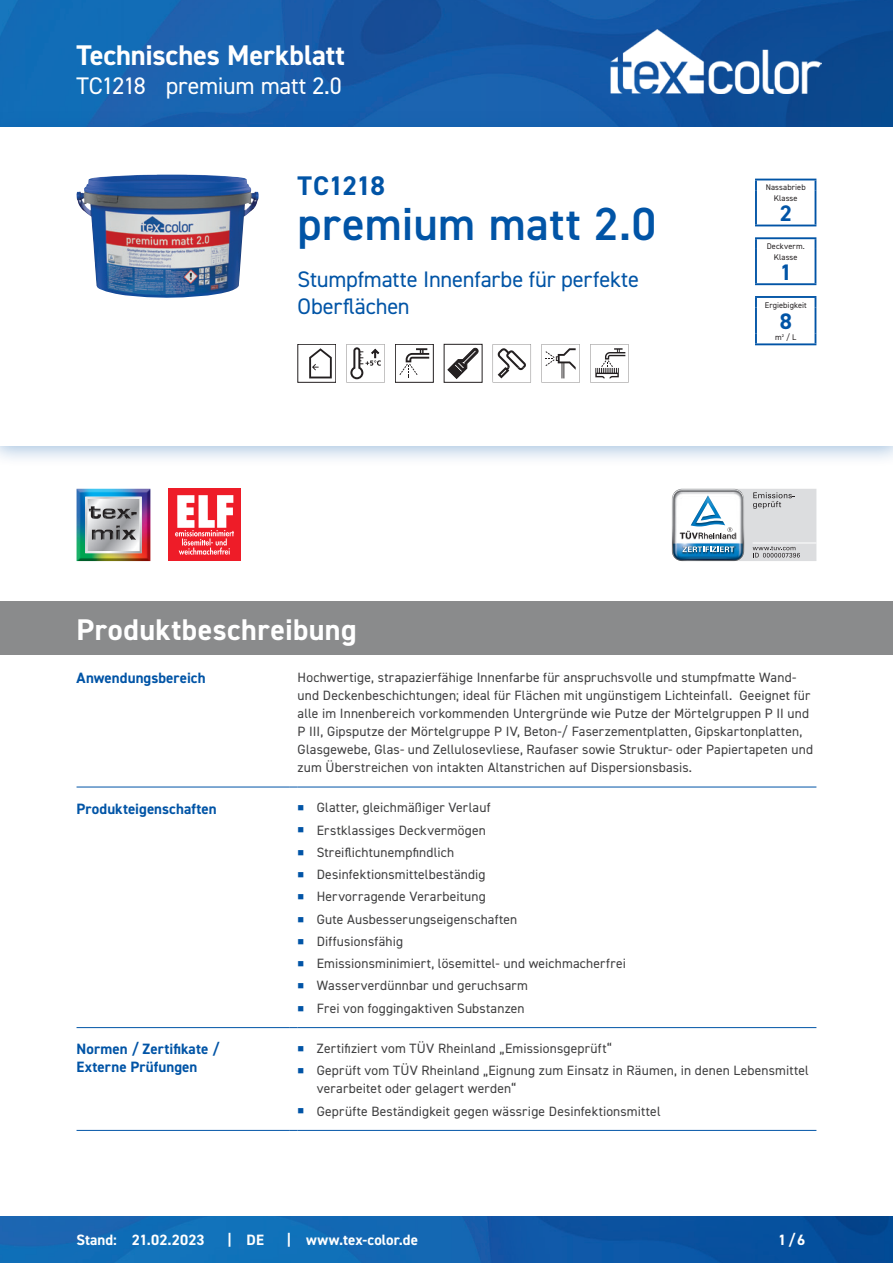
<style>
.page{position:relative;width:893px;height:1263px;background:#fff}
.page>*{position:absolute;margin:0;border:0;box-sizing:border-box;transform-origin:0 0}
.CB_AF_Produktname{font:600 46.5px "DIN2014";letter-spacing:.005em;color:#0154a6}
.CB_AF_Kapitel_Uebers{font:700 30px "DIN2014";letter-spacing:.015em;color:#fff}
.CB_AF_Kopf_TM{font:700 28.5px "DIN2014";letter-spacing:-.005em;color:#fff}
.CB_AF_Produktkuerzel{font:700 27px "DIN2014";letter-spacing:-.015em;color:#0154a6}
.CB_AF_Kopf_Produktna{font:24px "DIN2014";letter-spacing:-.015em;color:#fff}
.CB_AF_Subline_Produk{font:22.5px/27px "DIN2014";letter-spacing:-.01em;color:#0154a6}
.CB_AF_Piktos_NAK-DVM{font:700 22.5px "DIN2014";color:#0154a6}
.CB_AF_Abschnitt_Uebe{font:700 15px/18px "DIN2014";letter-spacing:.005em;color:#0154a6}
.CB_AF_Fuß_Stand_link{font:700 15px "DIN2014";letter-spacing:.005em;color:#fff}
.CB_AF_Text_Standard{font:13.5px/18px "DIN2014";letter-spacing:.01em;color:#3e3e3f}
.CB_AF_Piktos_NAK-DVM-2{font:8.25px "DIN2014";letter-spacing:.01em;color:#231f20}
</style>
<div class="page">
<img style="left:0;top:0;width:893px;height:111px">
<img style="left:0;top:1216px;width:893px;height:47px">
<hr style="left:77px;top:787px;width:212px;height:1px;background:#0154a6">
<hr style="left:298px;top:787px;width:518px;height:1px;background:#0154a6">
<hr style="left:77px;top:1027px;width:212px;height:1px;background:#0154a6">
<hr style="left:298px;top:1027px;width:518px;height:1px;background:#0154a6">
<hr style="left:77px;top:1130px;width:212px;height:1px;background:#0154a6">
<hr style="left:298px;top:1130px;width:518px;height:1px;background:#0154a6">
<div style="left:0;top:601px;width:893px;height:54px;background:#8a8b8c"></div>
<div style="left:0;top:111px;width:893px;height:356px;background:#0154a6;opacity:.35"></div>
<div style="left:0;top:128px;width:893px;height:318px;background:#fff"></div>
<img style="left:77px;top:175px;width:182px;height:123px">
<svg style="left:309px;top:348px;width:23px;height:30px"></svg>
<svg style="left:346px;top:344px;width:39px;height:38px"></svg>
<div style="left:395px;top:344px;width:38px;height:38px;border:1px solid #231f20"></div>
<svg style="left:399px;top:348px;width:30px;height:30px"></svg>
<svg style="left:448px;top:348px;width:30px;height:31px"></svg>
<svg style="left:493px;top:344px;width:38px;height:38px"></svg>
<svg style="left:541px;top:344px;width:39px;height:38px"></svg>
<svg style="left:590px;top:344px;width:39px;height:38px"></svg>
<img style="left:77px;top:489px;width:73px;height:72px">
<img style="left:85px;top:497px;width:57px;height:56px">
<svg style="left:89px;top:506px;width:27px;height:13px"></svg>
<img style="left:117px;top:509px;width:20px;height:10px">
<img style="left:120px;top:530px;width:16px;height:10px">
<img style="left:92px;top:525px;width:28px;height:15px">
<div style="left:168px;top:489px;width:73px;height:72px;background:#ee1c28"></div>
<svg style="left:175px;top:495px;width:59px;height:60px"></svg>
<svg style="left:672px;top:489px;width:144px;height:72px"></svg>
<svg style="left:755px;top:180px;width:2px;height:10px"></svg>
<hr style="left:755px;top:179px;width:61px;height:1px;background:#0154a6">
<hr style="left:755px;top:190px;width:2px;height:35px;background:#0154a6">
<hr style="left:815px;top:190px;width:1px;height:35px;background:#0154a6">
<hr style="left:755px;top:225px;width:61px;height:1px;background:#0154a6">
<svg style="left:755px;top:239px;width:2px;height:10px"></svg>
<hr style="left:755px;top:237px;width:61px;height:2px;background:#0154a6">
<hr style="left:755px;top:249px;width:2px;height:34px;background:#0154a6">
<hr style="left:815px;top:249px;width:1px;height:34px;background:#0154a6">
<hr style="left:755px;top:283px;width:61px;height:2px;background:#0154a6">
<svg style="left:755px;top:298px;width:2px;height:10px"></svg>
<hr style="left:755px;top:296px;width:61px;height:2px;background:#0154a6">
<hr style="left:755px;top:308px;width:2px;height:26px;background:#0154a6">
<svg style="left:755px;top:334px;width:2px;height:9px"></svg>
<svg style="left:815px;top:298px;width:1px;height:45px"></svg>
<hr style="left:755px;top:343px;width:61px;height:2px;background:#0154a6">
<img style="left:610px;top:30px;width:211px;height:64px">
<p class="CB_AF_Kopf_TM" style="left:77px;top:36px;width:270px">Technisches Merkblatt</p>
<p class="CB_AF_Kopf_Produktna" style="left:77px;top:71px;width:71px">TC1218</p>
<p class="CB_AF_Kopf_Produktna" style="left:166px;top:71px;width:177px">premium matt 2.0</p>
<p class="CB_AF_Produktkuerzel" style="left:298px;top:168px;width:89px">TC1218</p>
<p class="CB_AF_Produktname" style="left:298px;top:193px;width:360px">premium matt 2.0</p>
<p class="CB_AF_Subline_Produk" style="left:298px;top:266px;width:343px">Stumpfmatte Innenfarbe für perfekte<br>Oberflächen</p>
<p class="CB_AF_Piktos_NAK-DVM-2" style="left:766px;top:182px;width:41px">Nassabrieb</p>
<p class="CB_AF_Piktos_NAK-DVM-2" style="left:774px;top:193px;width:25px">Klasse</p>
<p class="CB_AF_Piktos_NAK-DVM" style="left:780px;top:199px;width:14px">2</p>
<p class="CB_AF_Piktos_NAK-DVM-2" style="left:767px;top:241px;width:40px">Deckverm.</p>
<p class="CB_AF_Piktos_NAK-DVM-2" style="left:774px;top:252px;width:25px">Klasse</p>
<p class="CB_AF_Piktos_NAK-DVM" style="left:780px;top:257px;width:14px">1</p>
<p class="CB_AF_Piktos_NAK-DVM-2" style="left:765px;top:300px;width:44px">Ergiebigkeit</p>
<p class="CB_AF_Piktos_NAK-DVM" style="left:780px;top:307px;width:14px">8</p>
<p class="CB_AF_Piktos_NAK-DVM-2" style="left:775px;top:332px;width:23px">m² / L</p>
<p class="CB_AF_Kapitel_Uebers" style="left:77px;top:609px;width:282px">Produktbeschreibung</p>
<p class="CB_AF_Abschnitt_Uebe" style="left:77px;top:669px;width:131px">Anwendungsbereich</p>
<p class="CB_AF_Text_Standard" style="left:298px;top:668px;width:517px">Hochwertige, strapazierfähige Innenfarbe für anspruchsvolle und stumpfmatte Wand&shy;und Deckenbeschichtungen; ideal für Flächen mit ungünstigem Lichteinfall. Geeignet für alle im Innenbereich vorkommenden Untergründe wie Putze der Mörtelgruppen P II und P III, Gipsputze der Mörtelgruppe P IV, Beton-/ Faserzementplatten, Gipskartonplatten, Glasgewebe, Glas- und Zellulosevliese, Raufaser sowie Struktur- oder Papiertapeten und zum Überstreichen von intakten Altanstrichen auf Dispersionsbasis.</p>
<p class="CB_AF_Abschnitt_Uebe" style="left:77px;top:799px;width:142px">Produkteigenschaften</p>
<p class="CB_AF_Text_Standard" style="left:317px;top:798px;width:175px">Glatter, gleichmäßiger Verlauf</p>
<p class="CB_AF_Text_Standard" style="left:317px;top:821px;width:171px">Erstklassiges Deckvermögen</p>
<p class="CB_AF_Text_Standard" style="left:317px;top:843px;width:139px">Streiflichtunempfindlich</p>
<p class="CB_AF_Text_Standard" style="left:317px;top:865px;width:170px">Desinfektionsmittelbeständig</p>
<p class="CB_AF_Text_Standard" style="left:317px;top:887px;width:171px">Hervorragende Verarbeitung</p>
<p class="CB_AF_Text_Standard" style="left:317px;top:910px;width:202px">Gute Ausbesserungseigenschaften</p>
<p class="CB_AF_Text_Standard" style="left:317px;top:932px;width:88px">Diffusionsfähig</p>
<p class="CB_AF_Text_Standard" style="left:317px;top:954px;width:311px">Emissionsminimiert, lösemittel- und weichmacherfrei</p>
<p class="CB_AF_Text_Standard" style="left:317px;top:976px;width:213px">Wasserverdünnbar und geruchsarm</p>
<p class="CB_AF_Text_Standard" style="left:317px;top:999px;width:209px">Frei von foggingaktiven Substanzen</p>
<p class="CB_AF_Abschnitt_Uebe" style="left:77px;top:1040px;width:144px">Normen / Zertifikate /<br>Externe Prüfungen</p>
<p class="CB_AF_Text_Standard" style="left:317px;top:1039px;width:297px">Zertifiziert vom TÜV Rheinland „Emissionsgeprüft“</p>
<p class="CB_AF_Text_Standard" style="left:317px;top:1061px;width:494px">Geprüft vom TÜV Rheinland „Eignung zum Einsatz in Räumen, in denen Lebensmittel verarbeitet oder gelagert werden“</p>
<p class="CB_AF_Text_Standard" style="left:317px;top:1101px;width:345px">Geprüfte Beständigkeit gegen wässrige Desinfektionsmittel</p>
<p class="CB_AF_Fuß_Stand_link" style="left:77px;top:1230px;width:42px">Stand:</p>
<p class="CB_AF_Fuß_Stand_link" style="left:132px;top:1230px;width:74px">21.02.2023</p>
<p class="CB_AF_Fuß_Stand_link" style="left:227px;top:1229px;width:6px">|</p>
<p class="CB_AF_Fuß_Stand_link" style="left:247px;top:1230px;width:19px">DE</p>
<p class="CB_AF_Fuß_Stand_link" style="left:287px;top:1229px;width:6px">|</p>
<p class="CB_AF_Fuß_Stand_link" style="left:306px;top:1230px;width:113px">www.tex-color.de</p>
<p class="CB_AF_Fuß_Stand_link" style="left:778px;top:1230px;width:29px">1/6</p>
</div>
